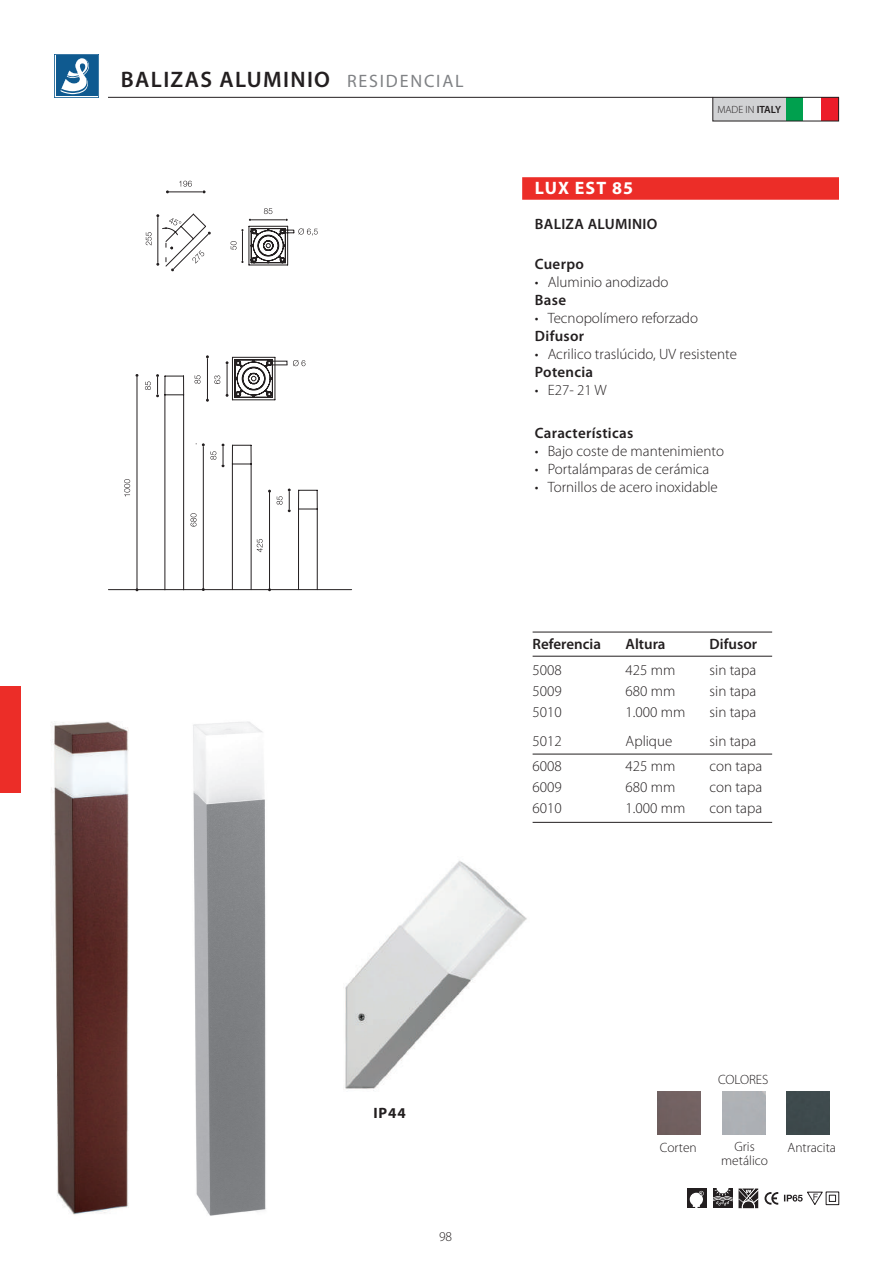
<style>
.page{position:relative;width:893px;height:1263px;background:#fff}
.page>*{position:absolute;margin:0;border:0;box-sizing:border-box;transform-origin:0 0}
.t1{font:600 22.5px "Myriad Pro";letter-spacing:.06em;color:#231f20}
.t2{font:700 18px "Myriad Pro";letter-spacing:.06em;color:#fff}
.t3{font:300 15px "Myriad Pro";color:#231f20}
.t4{font:600 15px "Myriad Pro";letter-spacing:.02em;color:#231f20}
.t5{font:600 15px "Myriad Pro";color:#231f20}
.t6{font:700 15px "Myriad Pro";color:#231f20}
.t7{font:300 13.5px/13.5px "Myriad Pro";color:#231f20;text-align:center}
.t8{font:300 10.5px "Myriad Pro";color:#231f20}
.s1{font-weight:400;font-size:18px;color:#808285}
.s2{font-weight:600}
</style>
<div class="page">
<div style="left:0;top:686px;width:21px;height:106px;background:#ec2d28"></div>
<svg style="left:108px;top:355px;width:244px;height:236px"></svg>
<div style="left:687px;top:1188px;width:19px;height:20px;background:#231f20"></div>
<svg style="left:690px;top:1191px;width:14px;height:17px"></svg>
<svg style="left:713px;top:1188px;width:126px;height:21px"></svg>
<div style="left:522px;top:177px;width:317px;height:23px;background:#ec2d28"></div>
<svg style="left:231px;top:208px;width:87px;height:57px"></svg>
<svg style="left:146px;top:214px;width:65px;height:57px"></svg>
<svg style="left:166px;top:181px;width:40px;height:12px"></svg>
<hr style="left:533px;top:632px;width:239px;height:1px;background:#231f20">
<hr style="left:533px;top:656px;width:239px;height:1px;background:#231f20">
<hr style="left:533px;top:754px;width:239px;height:1px;background:#231f20">
<hr style="left:533px;top:822px;width:239px;height:1px;background:#231f20">
<div style="left:658px;top:1092px;width:42px;height:42px;background:#726161"></div>
<div style="left:787px;top:1092px;width:42px;height:42px;background:#3e4a4d"></div>
<svg style="left:54px;top:54px;width:45px;height:44px"></svg>
<div style="left:821px;top:97px;width:17px;height:24px;background:#ec1c29"></div>
<div style="left:785px;top:97px;width:18px;height:24px;background:#00a04e"></div>
<div style="left:713px;top:97px;width:73px;height:24px;background:#d1d2d4"></div>
<hr style="left:108px;top:97px;width:731px;height:1px;background:#231f20">
<img style="left:193px;top:721px;width:73px;height:495px">
<img style="left:345px;top:860px;width:182px;height:231px">
<img style="left:51px;top:721px;width:78px;height:494px">
<h1 class="t1" style="left:121px;top:65px;width:344px">BALIZAS ALUMINIO <span class="s1">RESIDENCIAL</span></h1>
<p class="t8" style="left:717px;top:103px;width:65px">MADE IN <span class="s2">ITALY</span></p>
<p class="t2" style="left:535px;top:176px;width:100px">LUX EST 85</p>
<p class="t4" style="left:535px;top:215px;width:124px">BALIZA ALUMINIO</p>
<p class="t4" style="left:535px;top:254px;width:50px">Cuerpo</p>
<p class="t3" style="left:535px;top:274px;width:135px">• Aluminio anodizado</p>
<p class="t4" style="left:535px;top:290px;width:33px">Base</p>
<p class="t3" style="left:535px;top:310px;width:165px">• Tecnopolímero reforzado</p>
<p class="t4" style="left:535px;top:326px;width:51px">Difusor</p>
<p class="t3" style="left:535px;top:346px;width:204px">• Acrilico traslúcido, UV resistente</p>
<p class="t4" style="left:535px;top:362px;width:60px">Potencia</p>
<p class="t3" style="left:535px;top:382px;width:73px">• E27- 21 W</p>
<p class="t4" style="left:535px;top:423px;width:100px">Características</p>
<p class="t3" style="left:535px;top:443px;width:191px">• Bajo coste de mantenimiento</p>
<p class="t3" style="left:535px;top:461px;width:176px">• Portalámparas de cerámica</p>
<p class="t3" style="left:535px;top:479px;width:184px">• Tornillos de acero inoxidable</p>
<p class="t5" style="left:533px;top:635px;width:70px">Referencia</p>
<p class="t4" style="left:626px;top:635px;width:41px">Altura</p>
<p class="t5" style="left:710px;top:635px;width:49px">Difusor</p>
<p class="t3" style="left:533px;top:661px;width:31px">5008</p>
<p class="t3" style="left:626px;top:661px;width:51px">425 mm</p>
<p class="t3" style="left:710px;top:661px;width:48px">sin tapa</p>
<p class="t3" style="left:533px;top:682px;width:31px">5009</p>
<p class="t3" style="left:626px;top:682px;width:51px">680 mm</p>
<p class="t3" style="left:710px;top:682px;width:48px">sin tapa</p>
<p class="t3" style="left:533px;top:703px;width:31px">5010</p>
<p class="t3" style="left:626px;top:703px;width:61px">1.000 mm</p>
<p class="t3" style="left:710px;top:703px;width:48px">sin tapa</p>
<p class="t3" style="left:533px;top:733px;width:31px">5012</p>
<p class="t3" style="left:626px;top:733px;width:48px">Aplique</p>
<p class="t3" style="left:710px;top:733px;width:48px">sin tapa</p>
<p class="t3" style="left:533px;top:758px;width:31px">6008</p>
<p class="t3" style="left:626px;top:758px;width:51px">425 mm</p>
<p class="t3" style="left:710px;top:758px;width:54px">con tapa</p>
<p class="t3" style="left:533px;top:779px;width:31px">6009</p>
<p class="t3" style="left:626px;top:779px;width:51px">680 mm</p>
<p class="t3" style="left:710px;top:779px;width:54px">con tapa</p>
<p class="t3" style="left:533px;top:800px;width:31px">6010</p>
<p class="t3" style="left:626px;top:800px;width:61px">1.000 mm</p>
<p class="t3" style="left:710px;top:800px;width:54px">con tapa</p>
<p class="t6" style="left:373px;top:1103px;width:34px">IP44</p>
<p class="t7" style="left:439px;top:1230px;width:15px">98</p>
<p class="t7" style="left:718px;top:1073px;width:52px">COLORES</p>
<p class="t7" style="left:721px;top:1140px;width:48px">Gris metálico</p>
<p class="t7" style="left:660px;top:1141px;width:39px">Corten</p>
<p class="t7" style="left:787px;top:1141px;width:50px">Antracita</p>
</div>
